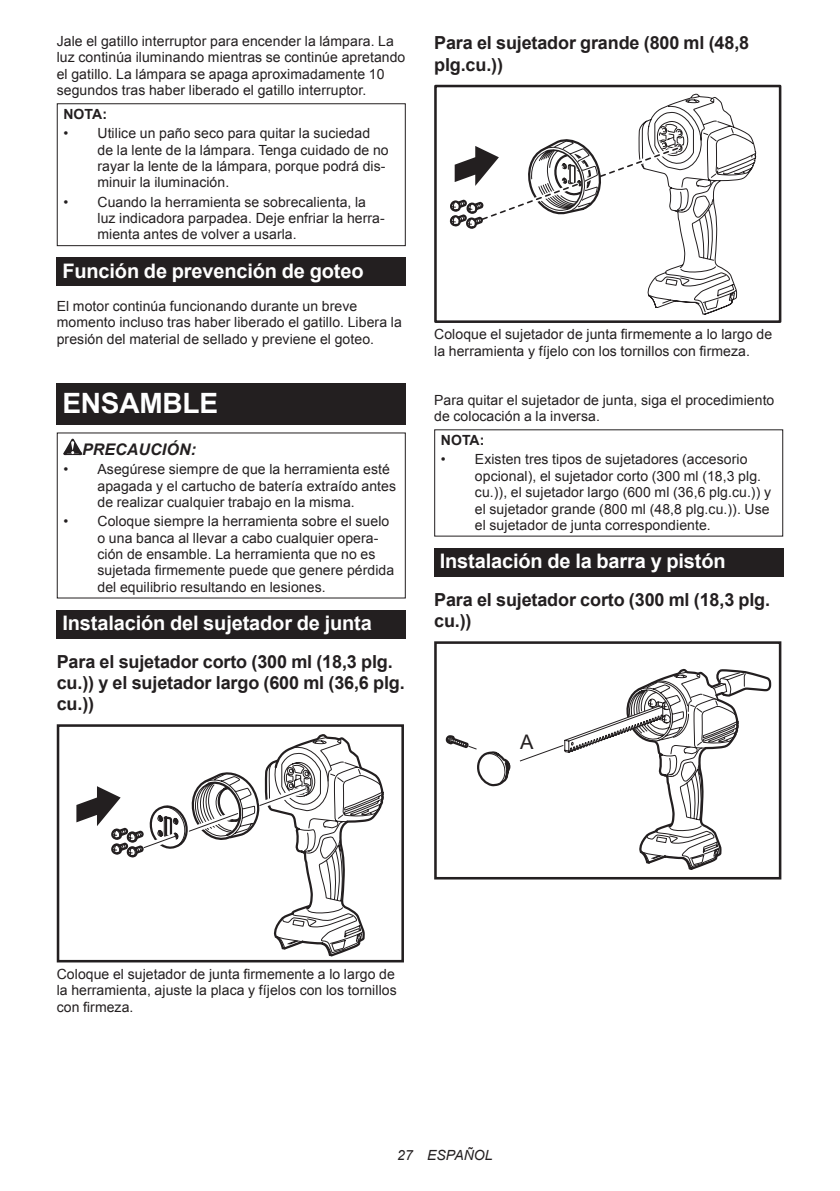
<style>
.page{position:relative;width:840px;height:1191px;background:#fff}
.page>*{position:absolute;margin:0;border:0;box-sizing:border-box;transform-origin:0 0}
.t1{font:700 28px "Arial";letter-spacing:-.01em;color:#fff}
.t2{font:700 20px "Arial";letter-spacing:-.01em;color:#fff}
.t3{font:20px "Arial";color:#231f20}
.t4{font:700 18px/21px "Arial";letter-spacing:-.01em;color:#231f20}
.t5{font:italic 700 16px "Arial";letter-spacing:.005em;color:#231f20}
.t6{font:14px/16.4px "Arial";letter-spacing:.005em;color:#231f20}
.t7{font:700 14px "Arial";letter-spacing:.005em;color:#231f20}
.t8{font:italic 14px "Arial";letter-spacing:.005em;color:#231f20}
</style>
<div class="page">
<div style="left:57px;top:103px;width:348px;height:143px;border:1px solid #231f20"></div>
<div style="left:57px;top:257px;width:348px;height:29px;background:#231f20"></div>
<div style="left:57px;top:383px;width:348px;height:41px;background:#231f20"></div>
<svg style="left:63px;top:439px;width:19px;height:16px"></svg>
<div style="left:57px;top:610px;width:348px;height:28px;background:#231f20"></div>
<svg style="left:76px;top:734px;width:308px;height:223px"></svg>
<div style="left:57px;top:724px;width:347px;height:238px;border:3px solid #231f20"></div>
<svg style="left:450px;top:93px;width:306px;height:222px"></svg>
<div style="left:434px;top:85px;width:347px;height:238px;border:3px solid #231f20"></div>
<div style="left:434px;top:548px;width:348px;height:28px;background:#231f20"></div>
<svg style="left:445px;top:668px;width:326px;height:202px"></svg>
<div style="left:434px;top:641px;width:347px;height:238px;border:3px solid #231f20"></div>
<p class="t6" style="left:57px;top:33px;width:350px">Jale el gatillo interruptor para encender la lámpara. La luz continúa iluminando mientras se continúe apretando el gatillo. La lámpara se apaga aproximadamente 10 segundos tras haber liberado el gatillo interruptor.</p>
<p class="t7" style="left:63px;top:105px;width:45px">NOTA:</p>
<p class="t6" style="left:97px;top:125px;width:292px;text-indent:-34px">• Utilice un paño seco para quitar la suciedad de la lente de la lámpara. Tenga cuidado de no rayar la lente de la lámpara, porque podrá dis&shy;minuir la iluminación.</p>
<p class="t6" style="left:97px;top:194px;width:289px;text-indent:-34px">• Cuando la herramienta se sobrecalienta, la luz indicadora parpadea. Deje enfriar la herra&shy;mienta antes de volver a usarla.</p>
<h2 class="t2" style="left:62px;top:257px;width:302px">Función de prevención de goteo</h2>
<p class="t6" style="left:57px;top:298px;width:346px">El motor continúa funcionando durante un breve momento incluso tras haber liberado el gatillo. Libera la presión del material de sellado y previene el goteo.</p>
<h1 class="t1" style="left:62px;top:384px;width:157px">ENSAMBLE</h1>
<p class="t5" style="left:82px;top:439px;width:115px">PRECAUCIÓN:</p>
<p class="t6" style="left:97px;top:461px;width:300px;text-indent:-34px">• Asegúrese siempre de que la herramienta esté apagada y el cartucho de batería extraído antes de realizar cualquier trabajo en la misma.</p>
<p class="t6" style="left:97px;top:513px;width:298px;text-indent:-34px">• Coloque siempre la herramienta sobre el suelo o una banca al llevar a cabo cualquier opera&shy;ción de ensamble. La herramienta que no es sujetada firmemente puede que genere pérdida del equilibrio resultando en lesiones.</p>
<h2 class="t2" style="left:62px;top:609px;width:311px">Instalación del sujetador de junta</h2>
<p class="t4" style="left:57px;top:651px;width:349px">Para el sujetador corto (300 ml (18,3 plg. cu.)) y el sujetador largo (600 ml (36,6 plg. cu.))</p>
<p class="t4" style="left:434px;top:33px;width:316px">Para el sujetador grande (800 ml (48,8 plg.cu.))</p>
<p class="t6" style="left:434px;top:326px;width:339px">Coloque el sujetador de junta firmemente a lo largo de la herramienta y fíjelo con los tornillos con firmeza.</p>
<p class="t6" style="left:434px;top:392px;width:341px">Para quitar el sujetador de junta, siga el procedimiento de colocación a la inversa.</p>
<p class="t7" style="left:440px;top:431px;width:45px">NOTA:</p>
<p class="t6" style="left:474px;top:451px;width:297px;text-indent:-34px">• Existen tres tipos de sujetadores (accesorio opcional), el sujetador corto (300 ml (18,3 plg. cu.)), el sujetador largo (600 ml (36,6 plg.cu.)) y el sujetador grande (800 ml (48,8 plg.cu.)). Use el sujetador de junta correspondiente.</p>
<h2 class="t2" style="left:439px;top:547px;width:287px">Instalación de la barra y pistón</h2>
<p class="t4" style="left:434px;top:590px;width:337px">Para el sujetador corto (300 ml (18,3 plg. cu.))</p>
<h2 class="t3" style="left:520px;top:728px;width:15px">A</h2>
<p class="t6" style="left:57px;top:966px;width:341px">Coloque el sujetador de junta firmemente a lo largo de la herramienta, ajuste la placa y fíjelos con los tornillos con firmeza.</p>
<p class="t8" style="left:397px;top:1146px;width:97px">27 ESPAÑOL</p>
</div>
